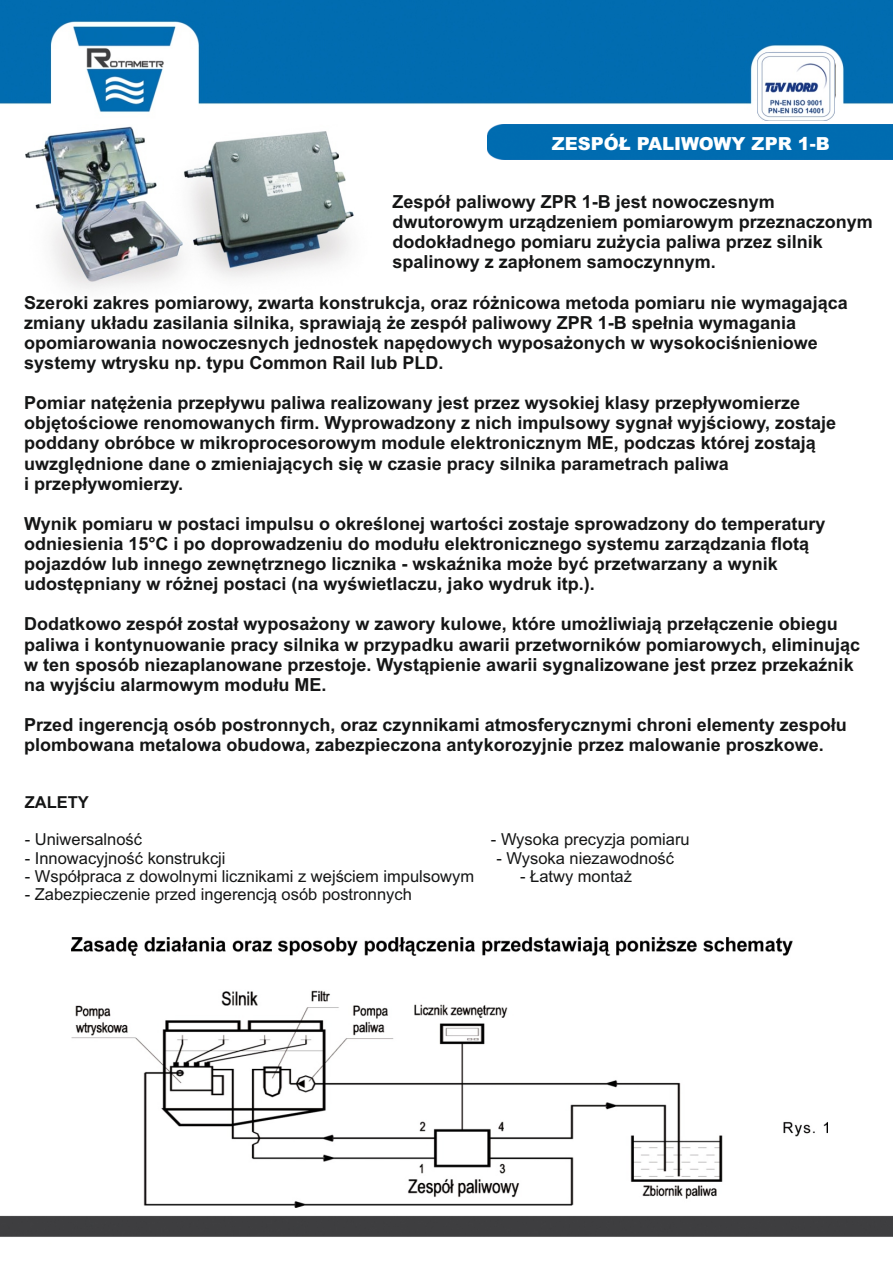
<style>
.page{position:relative;width:893px;height:1262px;background:#fff}
.page>*{position:absolute;margin:0;border:0;box-sizing:border-box;transform-origin:0 0}
.t1{font:700 18px/20.1px "Arial";color:#151616}
.t2{font:900 18px "Arial";color:#fff}
.t3{font:16.5px "Arial";color:#151616}
.t4{font:700 16.5px "Arial";color:#151616}
</style>
<div class="page">
<img style="left:0;top:0;width:893px;height:1237px">
<img style="left:757px;top:53px;width:77px;height:67px">
<div style="left:487px;top:125px;width:406px;height:34px;background:#006cb0"></div>
<img style="left:25px;top:124px;width:346px;height:184px">
<img style="left:72px;top:937px;width:755px;height:270px">
<p class="t2" style="left:551px;top:137px;width:279px">ZESPÓŁ PALIWOWY ZPR 1-B</p>
<p class="t1" style="left:392px;top:193px;width:482px">Zespół paliwowy ZPR 1-B jest nowoczesnym dwutorowym urządzeniem pomiarowym przeznaczonym dodokładnego pomiaru zużycia paliwa przez silnik spalinowy z zapłonem samoczynnym.</p>
<p class="t1" style="left:24px;top:294px;width:824px">Szeroki zakres pomiarowy, zwarta konstrukcja, oraz różnicowa metoda pomiaru nie wymagająca zmiany układu zasilania silnika, sprawiają że zespół paliwowy ZPR 1-B spełnia wymagania opomiarowania nowoczesnych jednostek napędowych wyposażonych w wysokociśnieniowe systemy wtrysku np. typu Common Rail lub PLD.</p>
<p class="t1" style="left:24px;top:394px;width:813px">Pomiar natężenia przepływu paliwa realizowany jest przez wysokiej klasy przepływomierze objętościowe renomowanych firm. Wyprowadzony z nich impulsowy sygnał wyjściowy, zostaje poddany obróbce w mikroprocesorowym module elektronicznym ME, podczas której zostają uwzględnione dane o zmieniających się w czasie pracy silnika parametrach paliwa<br>i przepływomierzy.</p>
<p class="t1" style="left:24px;top:515px;width:802px">Wynik pomiaru w postaci impulsu o określonej wartości zostaje sprowadzony do temperatury odniesienia 15°C i po doprowadzeniu do modułu elektronicznego systemu zarządzania flotą pojazdów lub innego zewnętrznego licznika - wskaźnika może być przetwarzany a wynik udostępniany w różnej postaci (na wyświetlaczu, jako wydruk itp.).</p>
<p class="t1" style="left:24px;top:615px;width:837px">Dodatkowo zespół został wyposażony w zawory kulowe, które umożliwiają przełączenie obiegu paliwa i kontynuowanie pracy silnika w przypadku awarii przetworników pomiarowych, eliminując w ten sposób niezaplanowane przestoje. Wystąpienie awarii sygnalizowane jest przez przekaźnik na wyjściu alarmowym modułu ME.</p>
<p class="t1" style="left:24px;top:716px;width:824px">Przed ingerencją osób postronnych, oraz czynnikami atmosferycznymi chroni elementy zespołu plombowana metalowa obudowa, zabezpieczona antykorozyjnie przez malowanie proszkowe.</p>
<p class="t4" style="left:25px;top:796px;width:66px">ZALETY</p>
<p class="t3" style="left:25px;top:833px;width:119px">- Uniwersalność</p>
<p class="t3" style="left:491px;top:833px;width:200px">- Wysoka precyzja pomiaru</p>
<p class="t3" style="left:25px;top:851px;width:202px">- Innowacyjność konstrukcji</p>
<p class="t3" style="left:496px;top:851px;width:179px">- Wysoka niezawodność</p>
<p class="t3" style="left:25px;top:870px;width:451px">- Współpraca z dowolnymi licznikami z wejściem impulsowym</p>
<p class="t3" style="left:520px;top:870px;width:113px">- Łatwy montaż</p>
<p class="t3" style="left:25px;top:888px;width:389px">- Zabezpieczenie przed ingerencją osób postronnych</p>
</div>
